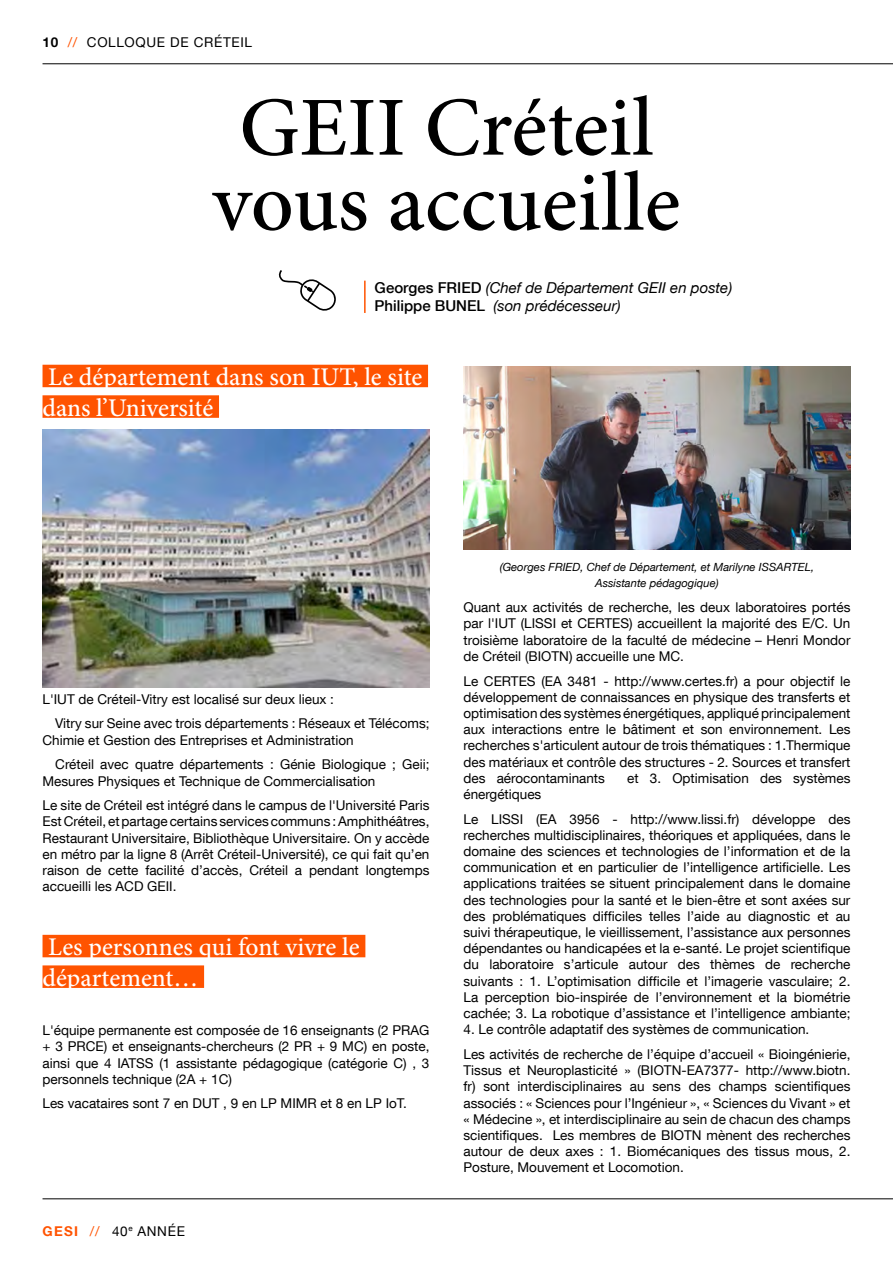
<style>
.page{position:relative;width:893px;height:1263px;background:#fff}
.page>*{position:absolute;margin:0;border:0;box-sizing:border-box;transform-origin:0 0}
.t1{font:500 84px/75px "Minion Pro";color:#000;text-align:center}
.t2{font:500 25.5px/30.6px "Minion Pro";color:#fff}
.t3{font:italic 15px/18px "Helvetica Neue LT Com";color:#000}
.t4{font:13.5px/16.2px "Helvetica Neue LT Com";color:#000;text-align:justify}
.t5{font:13.5px "Helvetica Neue LT Com";letter-spacing:.05em;color:#000}
.t6{font:italic 11.25px/16.2px "Helvetica Neue LT Com";color:#000;text-align:center}
.s1{font-weight:700}
.s2{color:#ff5300}
.s3{font-weight:500;font-style:normal}
.s4{font-weight:700;color:#ff5300}
</style>
<div class="page">
<hr style="left:43px;top:63px;width:850px;height:1px;background:#000">
<hr style="left:43px;top:1198px;width:850px;height:1px;background:#000">
<div style="left:43px;top:365px;width:385px;height:22px;background:#ff5300"></div>
<div style="left:43px;top:395px;width:176px;height:23px;background:#ff5300"></div>
<div style="left:43px;top:935px;width:322px;height:22px;background:#ff5300"></div>
<div style="left:43px;top:965px;width:161px;height:23px;background:#ff5300"></div>
<img style="left:43px;top:429px;width:386px;height:258px">
<img style="left:463px;top:366px;width:387px;height:183px">
<hr style="left:364px;top:281px;width:2px;height:32px;background:#ff5300">
<svg style="left:278px;top:270px;width:58px;height:41px"></svg>
<p class="t5" style="left:43px;top:34px;width:211px"><span class="s1">10</span> <span class="s2">//</span> COLLOQUE DE CRÉTEIL</p>
<h1 class="t1" style="left:212px;top:94px;width:470px">GEII Créteil vous accueille</h1>
<p class="t3" style="left:375px;top:278px;width:359px"><span class="s3">Georges FRIED</span> (Chef de Département GEII en poste)<br><span class="s3">Philippe BUNEL</span> (son prédécesseur)</p>
<h2 class="t2" style="left:43px;top:363px;width:381px">Le département dans son IUT, le site dans l’Université</h2>
<p class="t4" style="left:55px;top:686px;width:376px;line-height:24.8px;text-indent:-13px">L'IUT de Créteil-Vitry est localisé sur deux lieux :<br>Vitry sur Seine avec trois départements : Réseaux et Télécoms;</p>
<p class="t4" style="left:55px;top:727px;width:376px;line-height:24.8px;text-indent:-13px">Chimie et Gestion des Entreprises et Administration<br>Créteil avec quatre départements : Génie Biologique ; Geii;</p>
<p class="t4" style="left:43px;top:768px;width:388px;line-height:24.8px">Mesures Physiques et Technique de Commercialisation<br>Le site de Créteil est intégré dans le campus de l'Université Paris</p>
<p class="t4" style="left:43px;top:813px;width:388px">Est Créteil, et partage certains services communs : Amphithéâtres, Restaurant Universitaire, Bibliothèque Universitaire. On y accède en métro par la ligne 8 (Arrêt Créteil-Université), ce qui fait qu’en raison de cette facilité d’accès, Créteil a pendant longtemps accueilli les ACD GEII.</p>
<h2 class="t2" style="left:43px;top:933px;width:319px">Les personnes qui font vivre le département…</h2>
<p class="t4" style="left:43px;top:1022px;width:388px">L'équipe permanente est composée de 16 enseignants (2 PRAG + 3 PRCE) et enseignants-chercheurs (2 PR + 9 MC) en poste, ainsi que 4 IATSS (1 assistante pédagogique (catégorie C) , 3 personnels technique (2A + 1C)</p>
<p class="t4" style="left:43px;top:1095px;width:366px">Les vacataires sont 7 en DUT , 9 en LP MIMR et 8 en LP IoT.</p>
<p class="t4" style="left:43px;top:1223px;width:144px"><span class="s4">GESI</span> <span class="s2">//</span> 40<sup>e</sup> ANNÉE</p>
<p class="t6" style="left:500px;top:559px;width:316px">(Georges FRIED, Chef de Département, et Marilyne ISSARTEL,<br>Assistante pédagogique)</p>
<p class="t4" style="left:463px;top:599px;width:388px">Quant aux activités de recherche, les deux laboratoires portés par l'IUT (LISSI et CERTES) accueillent la majorité des E/C. Un troisième laboratoire de la faculté de médecine – Henri Mondor de Créteil (BIOTN) accueille une MC.</p>
<p class="t4" style="left:463px;top:672px;width:388px">Le CERTES (EA 3481 - http://www.certes.fr) a pour objectif le développement de connaissances en physique des transferts et optimisation des systèmes énergétiques, appliqué principalement aux interactions entre le bâtiment et son environnement. Les recherches s'articulent autour de trois thématiques : 1.Thermique des matériaux et contrôle des structures - 2. Sources et transfert des aérocontaminants</p>
<p class="t4" style="left:627px;top:769px;width:225px">et 3. Optimisation des systèmes</p>
<p class="t4" style="left:463px;top:781px;width:388px;line-height:24.8px">énergétiques<br>Le LISSI (EA 3956 - http://www.lissi.fr) développe des</p>
<p class="t4" style="left:463px;top:827px;width:388px">recherches multidisciplinaires, théoriques et appliquées, dans le domaine des sciences et technologies de l’information et de la communication et en particulier de l’intelligence artificielle. Les applications traitées se situent principalement dans le domaine des technologies pour la santé et le bien-être et sont axées sur des problématiques difficiles telles l’aide au diagnostic et au suivi thérapeutique, le vieillissement, l’assistance aux personnes dépendantes ou handicapées et la e-santé. Le projet scientifique du laboratoire s’articule autour des thèmes de recherche suivants : 1. L’optimisation difficile et l’imagerie vasculaire; 2.<br>La perception bio-inspirée de l’environnement et la biométrie cachée; 3. La robotique d’assistance et l’intelligence ambiante;</p>
<p class="t4" style="left:463px;top:1017px;width:388px;line-height:24.8px">4. Le contrôle adaptatif des systèmes de communication.<br>Les activités de recherche de l’équipe d’accueil « Bioingénierie,</p>
<p class="t4" style="left:463px;top:1062px;width:388px">Tissus et Neuroplasticité » (BIOTN-EA7377- http://www.biotn. fr) sont interdisciplinaires au sens des champs scientifiques associés : « Sciences pour l’Ingénieur », « Sciences du Vivant » et « Médecine », et interdisciplinaire au sein de chacun des champs scientifiques. Les membres de BIOTN mènent des recherches autour de deux axes : 1. Biomécaniques des tissus mous, 2.<br>Posture, Mouvement et Locomotion.</p>
</div>
